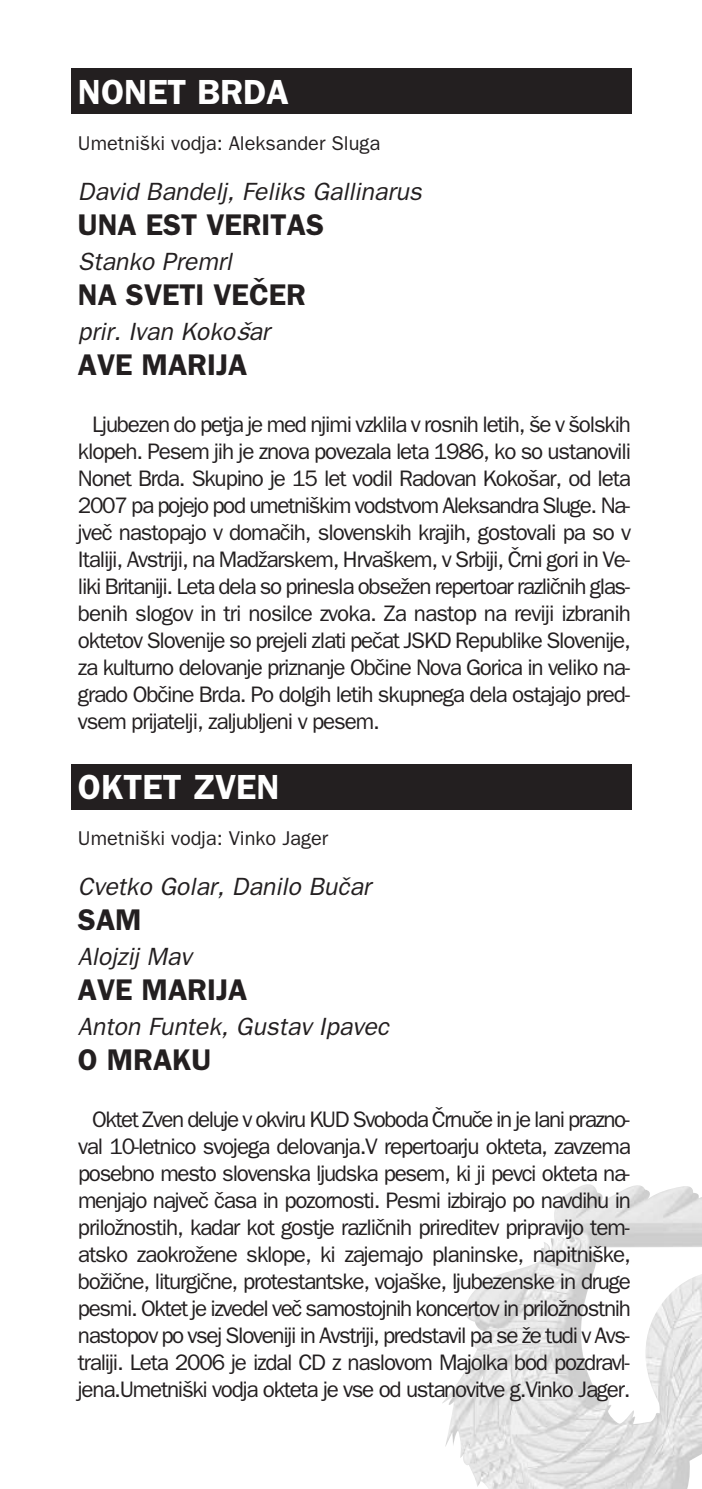
<style>
.page{position:relative;width:702px;height:1489px;background:#fff}
.page>*{position:absolute;margin:0;border:0;box-sizing:border-box;transform-origin:0 0}
.t1{font:35px "Franklingothic Demi";color:#fff}
.t2{font:30px "Franklingothic Demi";color:#231f20}
.t3{font:italic 25px "Franklingothic";color:#231f20}
.t4{font:22.5px/27px "Franklingothic";letter-spacing:-.055em;color:#231f20;text-align:justify}
.t5{font:20px "Franklingothic";color:#231f20}
</style>
<div class="page">
<img style="left:442px;top:1184px;width:260px;height:304px">
<div style="left:71px;top:763px;width:560px;height:46px;background:#231f20"></div>
<div style="left:71px;top:68px;width:560px;height:46px;background:#231f20"></div>
<h1 class="t1" style="left:78px;top:72px;width:212px">NONET BRDA</h1>
<p class="t5" style="left:78px;top:132px;width:304px">Umetniški vodja: Aleksander Sluga</p>
<p class="t3" style="left:78px;top:177px;width:345px">David Bandelj, Feliks Gallinarus</p>
<h2 class="t2" style="left:78px;top:207px;width:247px">UNA EST VERITAS</h2>
<p class="t3" style="left:78px;top:247px;width:155px">Stanko Premrl</p>
<h2 class="t2" style="left:78px;top:277px;width:229px">NA SVETI VEŒER</h2>
<p class="t3" style="left:78px;top:317px;width:193px">prir. Ivan Kokošar</p>
<h2 class="t2" style="left:78px;top:347px;width:171px">AVE MARIJA</h2>
<p class="t4" style="left:78px;top:411px;width:554px;text-indent:14px">Ljubezen do petja je med njimi vzklila v rosnih letih, še v šolskih klopeh. Pesem jih je znova povezala leta 1986, ko so ustanovili Nonet Brda. Skupino je 15 let vodil Radovan Kokošar, od leta 2007 pa pojejo pod umetniškim vodstvom Aleksandra Sluge. Na&shy;jveœ nastopajo v domaœih, slovenskih krajih, gostovali pa so v Italiji, Avstriji, na Madžarskem, Hrvaškem, v Srbiji, Œrni gori in Ve&shy;liki Britaniji. Leta dela so prinesla obsežen repertoar razliœnih glas&shy;benih slogov in tri nosilce zvoka. Za nastop na reviji izbranih oktetov Slovenije so prejeli zlati peœat JSKD Republike Slovenije, za kulturno delovanje priznanje Obœine Nova Gorica in veliko na&shy;grado Obœine Brda. Po dolgih letih skupnega dela ostajajo pred&shy;vsem prijatelji, zaljubljeni v pesem.</p>
<h1 class="t1" style="left:78px;top:766px;width:203px">OKTET ZVEN</h1>
<p class="t5" style="left:78px;top:826px;width:252px">Umetniški vodja: Vinko Jager</p>
<p class="t3" style="left:78px;top:871px;width:294px">Cvetko Golar, Danilo Buœar</p>
<h2 class="t2" style="left:78px;top:901px;width:65px">SAM</h2>
<p class="t3" style="left:78px;top:941px;width:115px">Alojzij Mav</p>
<h2 class="t2" style="left:78px;top:971px;width:171px">AVE MARIJA</h2>
<p class="t3" style="left:78px;top:1011px;width:312px">Anton Funtek, Gustav Ipavec</p>
<h2 class="t2" style="left:78px;top:1041px;width:135px">O MRAKU</h2>
<p class="t4" style="left:78px;top:1105px;width:554px;text-align:center">Oktet Zven deluje v okviru KUD Svoboda Œrnuœe in je lani prazno&shy;val 10-letnico svojega delovanja.V repertoarju okteta, zavzema posebno mesto slovenska ljudska pesem, ki ji pevci okteta na&shy;menjajo najveœ œasa in pozornosti. Pesmi izbirajo po navdihu in priložnostih, kadar kot gostje razliœnih prireditev pripravijo tem&shy;atsko zaokrožene sklope, ki zajemajo planinske, napitniške, božiœne, liturgiœne, protestantske, vojaške, ljubezenske in druge pesmi. Oktetje izvedel veœ samostojnih koncertov in priložnostnih nastopov po vsej Sloveniji in Avstriji, predstavil pa se že tudi v Avs&shy;traliji. Leta 2006 je izdal CD z naslovom Majolka bod pozdravl&shy;jena.Umetniški vodja okteta je vse od ustanovitve g.Vinko Jager.</p>
</div>
